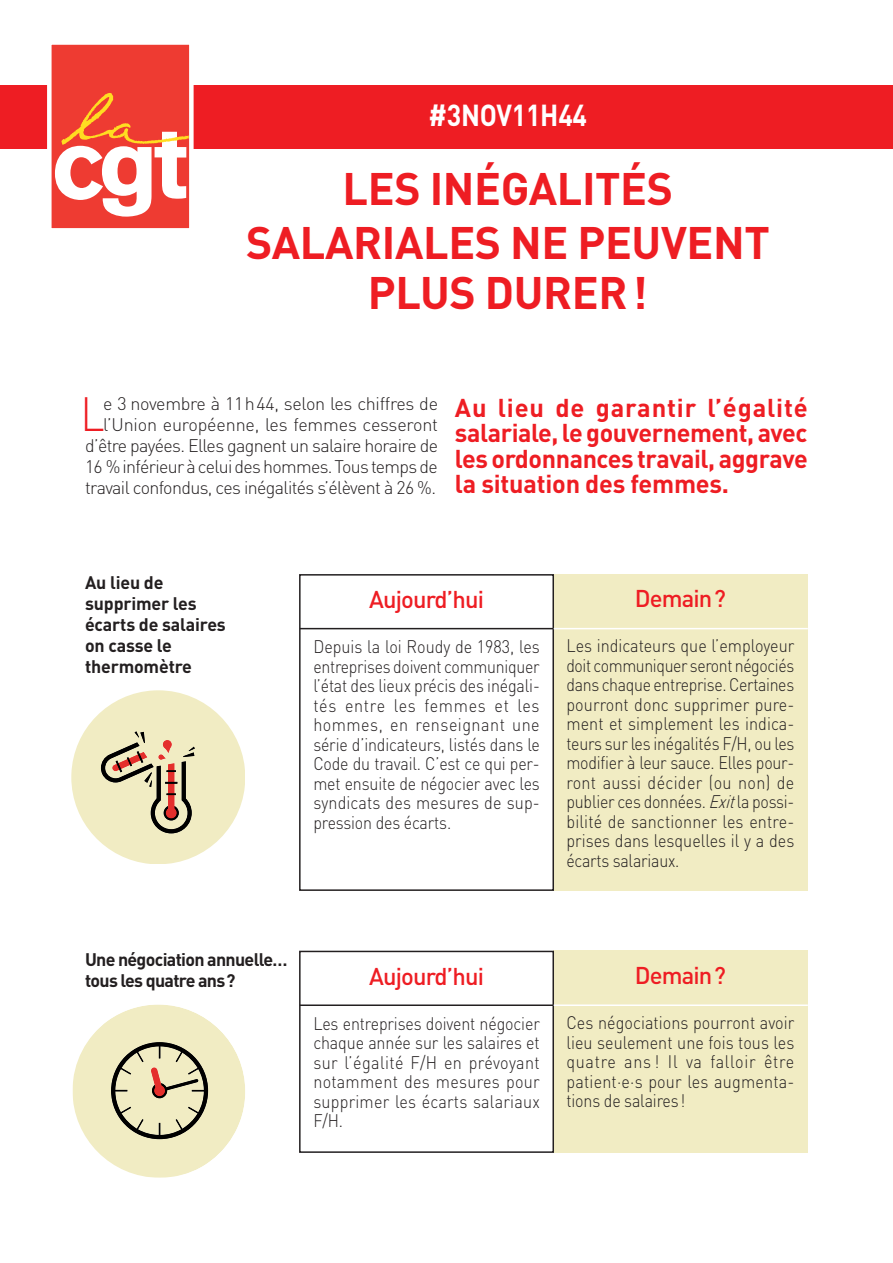
<style>
.page{position:relative;width:893px;height:1263px;background:#fff}
.page>*{position:absolute;margin:0;border:0;box-sizing:border-box;transform-origin:0 0}
.t1{font:300 47.55px "DIN";color:#ee1d23;scale:.89 1}
.t2{font:700 45px/53.7px "DIN";letter-spacing:-.01em;color:#ee1d23;text-align:center}
.t3{font:700 30px "DIN";letter-spacing:-.01em;color:#fff;scale:.89 1}
.t4{font:700 25.5px/25.5px "DIN";letter-spacing:-.015em;color:#ee1d23;text-align:justify}
.t5{font:500 24px "DIN";letter-spacing:-.035em;color:#ee1d23}
.t6{font:300 18px/19.5px "DIN";letter-spacing:-.01em;color:#231f20;text-align:justify;scale:.9 1}
.t7{font:300 18px/21px "DIN";letter-spacing:-.035em;color:#231f20;text-align:right}
.t8{font:300 18px/19.5px "DIN";letter-spacing:-.01em;color:#231f20;text-align:justify;scale:.89 1}
.t9{font:700 18px/21px "DIN";letter-spacing:-.01em;color:#231f20}
.t10{font:700 18px/21px "DIN";letter-spacing:-.035em;color:#231f20}
.s1{font-style:italic}
</style>
<div class="page">
<div style="left:553px;top:574px;width:255px;height:317px;background:#f1ecc3"></div>
<div style="left:553px;top:951px;width:255px;height:202px;background:#f1ecc3"></div>
<div style="left:0;top:85px;width:893px;height:64px;background:#ee1d23"></div>
<div style="left:49px;top:43px;width:142px;height:187px;background:#ee3b32"></div>
<svg style="left:55px;top:93px;width:134px;height:124px"></svg>
<div style="left:47px;top:40px;width:147px;height:193px;border:4px solid #fff"></div>
<div style="left:299px;top:574px;width:255px;height:317px;border:2px solid #231f20"></div>
<div style="left:299px;top:951px;width:255px;height:202px;border:2px solid #231f20"></div>
<hr style="left:300px;top:628px;width:254px;height:1px;background:#231f20">
<hr style="left:300px;top:1004px;width:254px;height:2px;background:#231f20">
<hr style="left:554px;top:628px;width:254px;height:1px;background:#fff">
<hr style="left:554px;top:1004px;width:254px;height:2px;background:#fff">
<svg style="left:71px;top:690px;width:174px;height:174px"></svg>
<svg style="left:72px;top:1004px;width:173px;height:174px"></svg>
<h3 class="t3" style="left:428px;top:96px;width:180px">#3NOV11H44</h3>
<h2 class="t2" style="left:246px;top:160px;width:525px">LES INÉGALITÉS<br>SALARIALES NE PEUVENT</h2>
<h2 class="t2" style="left:368px;top:264px;width:281px">PLUS DURER !</h2>
<p class="t7" style="left:85px;top:393px;width:355px">e 3 novembre à 11 h 44, selon les chiffres de l’Union européenne, les femmes cesseront d’être payées. Elles gagnent un salaire horaire de 16 % inférieur à celui des hommes. Tous temps de travail confondus, ces inégalités s’élèvent à 26 %.</p>
<h3 class="t4" style="left:455px;top:394px;width:354px">Au lieu de garantir l’égalité salariale, le gouvernement, avec les ordonnances travail, aggrave la situation des femmes.</h3>
<h1 class="t1" style="left:80px;top:385px;width:29px">L</h1>
<p class="t9" style="left:85px;top:571px;width:142px">Au lieu de supprimer les écarts de salaires on casse le thermomètre</p>
<h3 class="t5" style="left:369px;top:584px;width:116px">Aujourd’hui</h3>
<p class="t6" style="left:313px;top:637px;width:253px">Depuis la loi Roudy de 1983, les entreprises doivent communiquer l’état des lieux précis des inégali&shy;tés entre les femmes et les hommes, en renseignant une série d’indicateurs, listés dans le Code du travail. C’est ce qui per&shy;met ensuite de négocier avec les syndicats des mesures de sup&shy;pression des écarts.</p>
<h3 class="t5" style="left:635px;top:583px;width:93px">Demain ?</h3>
<p class="t6" style="left:566px;top:636px;width:255px">Les indicateurs que l’employeur doit communiquer seront négociés dans chaque entreprise. Certaines pourront donc supprimer pure&shy;ment et simplement les indica&shy;teurs sur les inégalités F/H, ou les modifier à leur sauce. Elles pour&shy;ront aussi décider (ou non) de publier ces données. <span class="s1">Exit</span>la possi&shy;bilité de sanctionner les entre&shy;prises dans lesquelles il y a des écarts salariaux.</p>
<p class="t10" style="left:85px;top:948px;width:204px">Une négociation annuelle… tous les quatre ans ?</p>
<h3 class="t5" style="left:369px;top:961px;width:116px">Aujourd’hui</h3>
<p class="t8" style="left:313px;top:1013px;width:256px">Les entreprises doivent négocier chaque année sur les salaires et sur l’égalité F/H en prévoyant notamment des mesures pour supprimer les écarts salariaux F/H.</p>
<h3 class="t5" style="left:635px;top:960px;width:93px">Demain ?</h3>
<p class="t6" style="left:566px;top:1013px;width:255px">Ces négociations pourront avoir lieu seulement une fois tous les quatre ans ! Il va falloir être patient·e·s pour les augmenta&shy;tions de salaires !</p>
</div>
